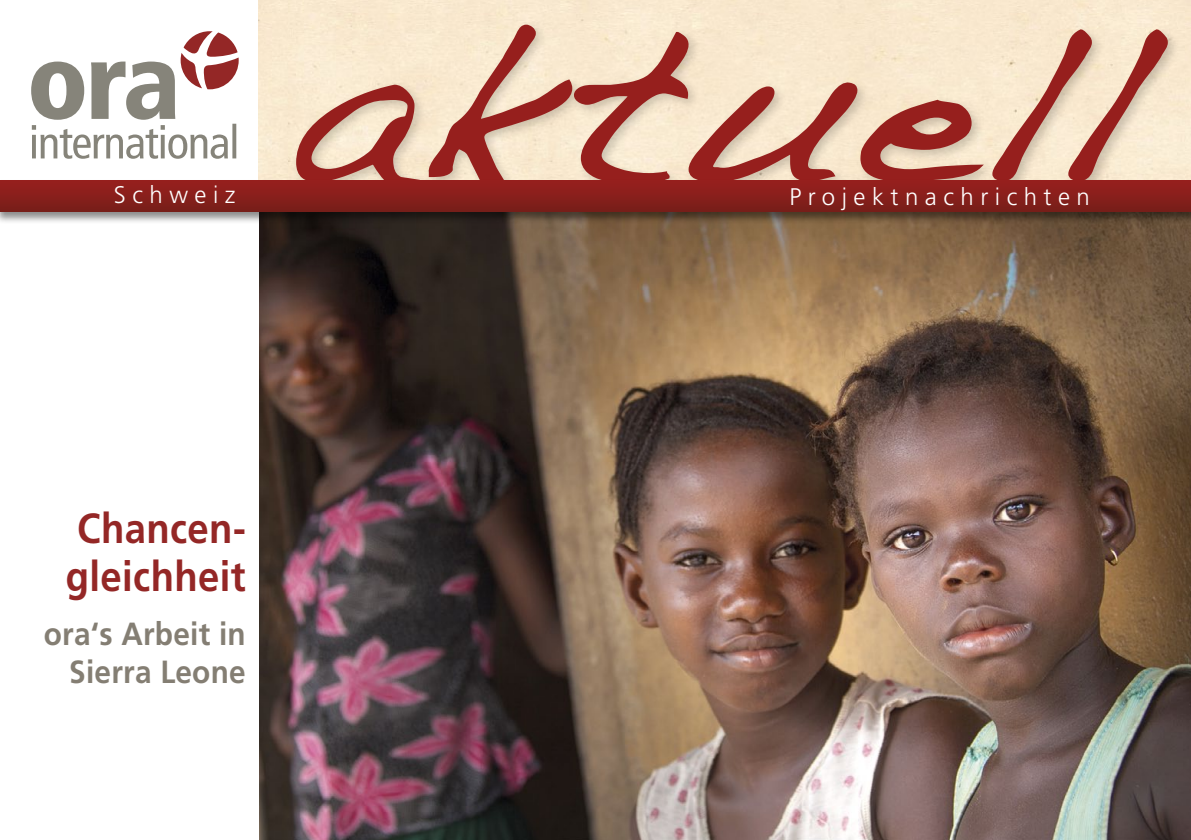
<style>
.page{position:relative;width:1191px;height:840px;background:#fff}
.page>*{position:absolute;margin:0;border:0;box-sizing:border-box;transform-origin:0 0}
.t1{font:192px "Dakota";color:#961f1d;scale:1.09 1}
.t2{font:700 42px/48px "Frutiger LT Std";letter-spacing:.01em;color:#942726;scale:.91 1}
.t3{font:700 32px/38px "Frutiger LT Std";letter-spacing:.01em;color:#847e73;text-align:right;scale:.93 1}
.t4{font:300 24px "Frutiger LT Std";letter-spacing:.27em;color:#fff}
.s1{font-size:170.8px}
.s2{font-size:196px}
.s3{font-size:184.4px}
</style>
<div class="page">
<img style="left:259px;top:0;width:932px;height:839px">
<svg style="left:31px;top:31px;width:208px;height:128px"></svg>
<div style="left:291px;top:19px;width:890px;height:204px;background:#f9e9cf"></div>
<svg style="left:296px;top:22px;width:874px;height:157px"></svg>
<div style="left:0;top:179px;width:1191px;height:44px;background:#000;opacity:.45"></div>
<svg style="left:0;top:180px;width:1191px;height:31px;background:#881e1b"></svg>
<p class="t4" style="left:114px;top:181px;width:123px">Schweiz</p>
<h1 class="t1" style="left:291px;top:-13px;width:787px">a<span class="s1">k</span>tu<span class="s2">e</span><span class="s3">ll</span></h1>
<p class="t4" style="left:789px;top:183px;width:302px">Projektnachrichten</p>
<h2 class="t2" style="left:66px;top:504px;width:199px">Chancen&shy;gleichheit</h2>
<h3 class="t3" style="left:44px;top:614px;width:219px">ora‘s Arbeit in<br>Sierra Leone</h3>
</div>
